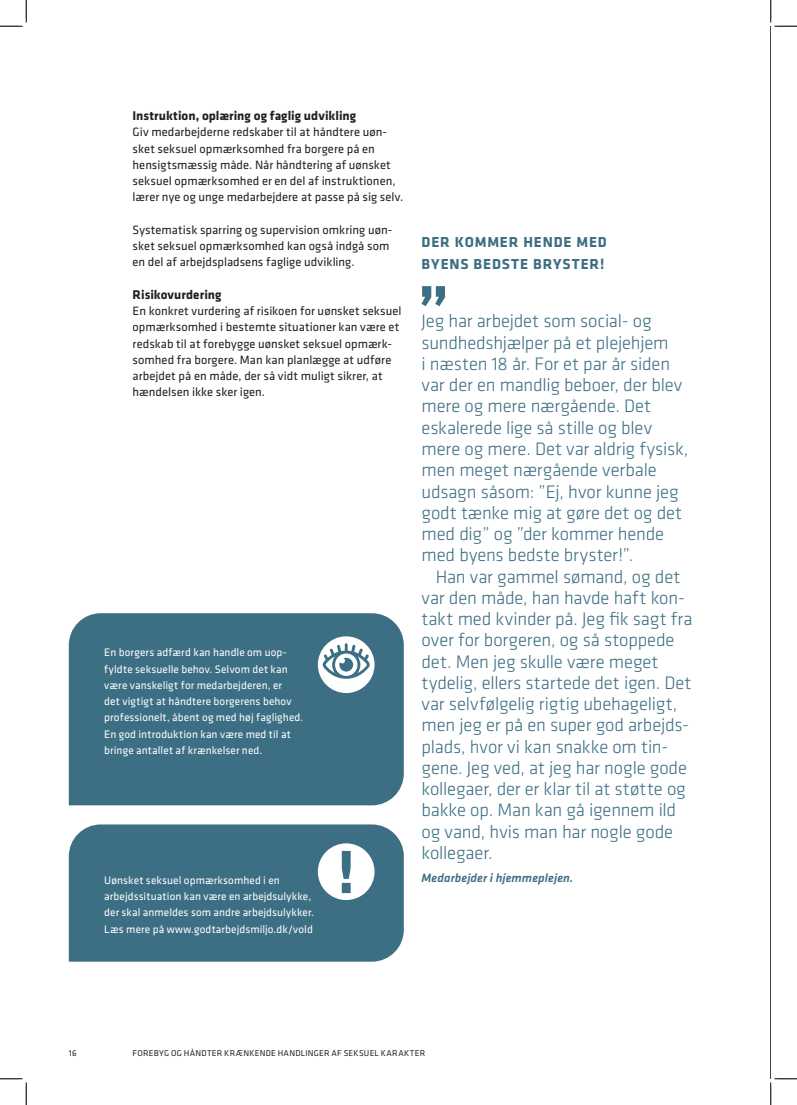
<style>
.page{position:relative;width:797px;height:1105px;background:#fff}
.page>*{position:absolute;margin:0;border:0;box-sizing:border-box;transform-origin:0 0}
.citat{font:300 18.75px/21.2px "Klavika";letter-spacing:-.01em;color:#3d6f84}
.citat-2{font:700 15px/21.2px "Klavika";letter-spacing:.055em;color:#3d6f84}
.Mellemrubrik-4{font:700 13.12px "Klavika";color:#231f20}
.Brød{font:12.5px/16.2px "Klavika";color:#231f20}
.CITERET{font:italic 500 12.5px "Klavika";letter-spacing:.01em;color:#3d6f84}
.Boksbrød{font:11.25px/16.2px "Klavika";letter-spacing:.005em;color:#fff}
.t1{font:8.75px "Klavika";letter-spacing:.025em;color:#231f20}
</style>
<div class="page">
<div style="left:69px;top:613px;width:335px;height:192px;background:#3d6f84"></div>
<div style="left:69px;top:824px;width:335px;height:138px;background:#3d6f84"></div>
<div style="left:318px;top:636px;width:56px;height:57px;background:#fff;border-radius:50%"></div>
<div style="left:318px;top:843px;width:56px;height:57px;background:#fff;border-radius:50%"></div>
<svg style="left:322px;top:643px;width:48px;height:36px"></svg>
<svg style="left:342px;top:851px;width:8px;height:42px"></svg>
<svg style="left:421px;top:286px;width:24px;height:20px"></svg>
<svg style="left:0;top:0;width:27px;height:27px"></svg>
<svg style="left:0;top:1078px;width:27px;height:27px"></svg>
<svg style="left:770px;top:0;width:27px;height:1105px"></svg>
<p class="Mellemrubrik-4" style="left:133px;top:106px;width:225px">Instruktion, oplæring og faglig udvikling</p>
<p class="Brød" style="left:133px;top:124px;width:272px">Giv medarbejderne redskaber til at håndtere uøn&shy;sket seksuel opmærksomhed fra borgere på en hensigtsmæssig måde. Når håndtering af uønsket seksuel opmærksomhed er en del af instruktionen, lærer nye og unge medarbejdere at passe på sig selv.</p>
<p class="Brød" style="left:133px;top:221px;width:261px">Systematisk sparring og supervision omkring uøn&shy;sket seksuel opmærksomhed kan også indgå som en del af arbejdspladsens faglige udvikling.</p>
<p class="Mellemrubrik-4" style="left:133px;top:285px;width:90px">Risikovurdering</p>
<p class="Brød" style="left:133px;top:302px;width:270px">En konkret vurdering af risikoen for uønsket seksuel opmærksomhed i bestemte situationer kan være et redskab til at forebygge uønsket seksuel opmærk&shy;somhed fra borgere. Man kan planlægge at udføre arbejdet på en måde, der så vidt muligt sikrer, at hændelsen ikke sker igen.</p>
<p class="Boksbrød" style="left:104px;top:644px;width:201px">En borgers adfærd kan handle om uop&shy;fyldte seksuelle behov. Selvom det kan være vanskeligt for medarbejderen, er<br>det vigtigt at håndtere borgerens behov professionelt, åbent og med høj faglighed.<br>En god introduktion kan være med til at bringe antallet af krænkelser ned.</p>
<p class="Boksbrød" style="left:104px;top:872px;width:211px">Uønsket seksuel opmærksomhed i en arbejdssituation kan være en arbejdsulykke, der skal anmeldes som andre arbejdsulykker.<br>Læs mere på www.godtarbejdsmiljo.dk/vold</p>
<p class="citat-2" style="left:421px;top:231px;width:187px">DER KOMMER HENDE MED<br>BYENS BEDSTE BRYSTER!</p>
<p class="citat" style="left:421px;top:310px;width:268px">Jeg har arbejdet som social- og sundhedshjælper på et plejehjem<br>i næsten 18 år. For et par år siden var der en mandlig beboer, der blev mere og mere nærgående. Det eskalerede lige så stille og blev mere og mere. Det var aldrig fysisk, men meget nærgående verbale udsagn såsom: ”Ej, hvor kunne jeg godt tænke mig at gøre det og det med dig” og ”der kommer hende med byens bedste bryster!”.</p>
<p class="citat" style="left:421px;top:565px;width:273px;text-indent:14px">Han var gammel sømand, og det var den måde, han havde haft kon&shy;takt med kvinder på. Jeg fik sagt fra over for borgeren, og så stoppede det. Men jeg skulle være meget tydelig, ellers startede det igen. Det var selvfølgelig rigtig ubehageligt, men jeg er på en super god arbejds&shy;plads, hvor vi kan snakke om tin&shy;gene. Jeg ved, at jeg har nogle gode kollegaer, der er klar til at støtte og bakke op. Man kan gå igennem ild og vand, hvis man har nogle gode kollegaer.</p>
<p class="CITERET" style="left:421px;top:869px;width:153px">Medarbejder i hjemmeplejen.</p>
<p class="t1" style="left:69px;top:1047px;width:9px">16</p>
<p class="t1" style="left:133px;top:1047px;width:294px">FOREBYG OG HÅNDTER KRÆNKENDE HANDLINGER AF SEKSUEL KARAKTER</p>
</div>
